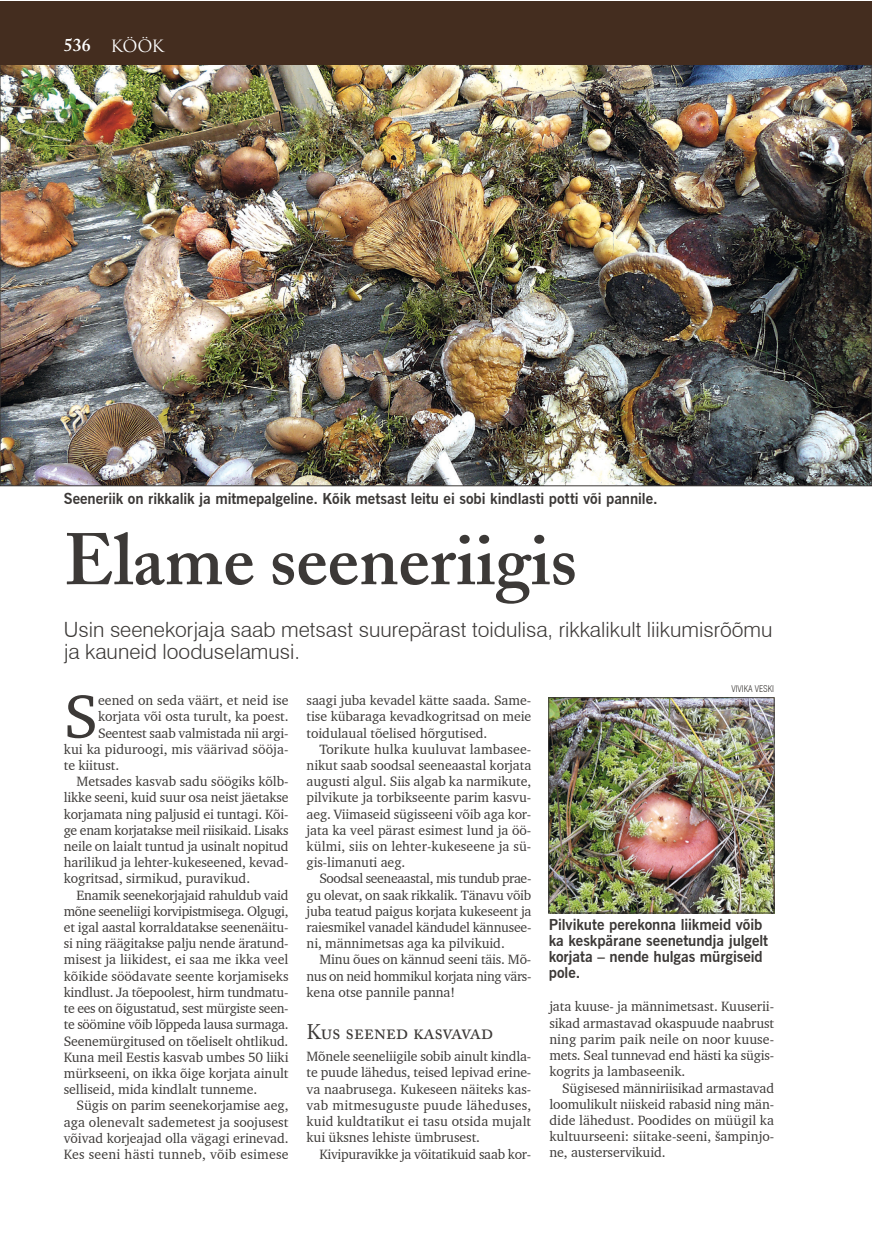
<style>
.page{position:relative;width:872px;height:1234px;background:#fff}
.page>*{position:absolute;margin:0;border:0;box-sizing:border-box;transform-origin:0 0}
.t1{font:600 72px "Adobe Caslon";color:#3c3937}
.t2{font:62.1px "Charter BT";color:#3c3937}
.t3{font:300 21px/22.5px "Swiss 721 BT";color:#3c3937}
.t4{font:21px "Adobe Caslon Regular SC";letter-spacing:-.015em;color:#3c3937}
.t5{font:16.5px "Trajan Pro";color:#fff}
.t6{font:700 15px/15.8px "News Gothic BT";color:#3c3937}
.t7{font:13.8px/16.2px "Charter BT";letter-spacing:-.005em;color:#3c3937;text-align:justify}
.t8{font:13.8px "Charter BT";letter-spacing:-.025em;color:#3c3937}
.t9{font:13.8px "Charter BT";letter-spacing:-.03em;color:#3c3937}
.t10{font:13.8px "Charter BT";letter-spacing:.015em;color:#3c3937}
.t11{font:300 condensed 9px "Swiss 721 BT";color:#3c3937}
.s1{font-family:"Adobe Caslon";font-weight:600;font-size:18px}
</style>
<div class="page">
<img style="left:2px;top:65px;width:868px;height:419px">
<div style="left:0;top:1px;width:872px;height:64px;background:#442d1f"></div>
<img style="left:550px;top:699px;width:222px;height:212px">
<div style="left:548px;top:697px;width:226px;height:216px;border:1px solid #3c3937"></div>
<p class="t5" style="left:64px;top:35px;width:102px"><span class="s1">536</span> KÖÖK</p>
<p class="t6" style="left:64px;top:490px;width:595px">Seeneriik on rikkalik ja mitmepalgeline. Kõik metsast leitu ei sobi kindlasti potti või pannile.</p>
<h1 class="t1" style="left:64px;top:516px;width:515px">Elame seeneriigis</h1>
<h3 class="t3" style="left:64px;top:617px;width:710px">Usin seenekorjaja saab metsast suurepärast toidulisa, rikkalikult liikumisrõõmu ja kauneid looduselamusi.</h3>
<h2 class="t2" style="left:64px;top:677px;width:36px">S</h2>
<p class="t7" style="left:98px;top:691px;width:192px">eened on seda väärt, et neid ise</p>
<p class="t7" style="left:98px;top:708px;width:192px">korjata või osta turult, ka poest.</p>
<p class="t7" style="left:98px;top:724px;width:192px">Seentest saab valmistada nii argi-</p>
<p class="t7" style="left:64px;top:740px;width:226px">kui ka piduroogi, mis väärivad sööja-</p>
<p class="t7" style="left:64px;top:756px;width:57px">te kiitust.</p>
<p class="t7" style="left:77px;top:772px;width:213px">Metsades kasvab sadu söögiks kõlb-</p>
<p class="t7" style="left:64px;top:789px;width:226px">likke seeni, kuid suur osa neist jäetakse</p>
<p class="t7" style="left:64px;top:805px;width:226px">korjamata ning paljusid ei tuntagi. Kõi-</p>
<p class="t8" style="left:64px;top:821px;width:226px">ge enam korjatakse meil riisikaid. Lisaks</p>
<p class="t7" style="left:64px;top:837px;width:226px">neile on laialt tuntud ja usinalt nopitud</p>
<p class="t7" style="left:64px;top:853px;width:226px">harilikud ja lehter-kukeseened, kevad-</p>
<p class="t7" style="left:64px;top:870px;width:188px">kogritsad, sirmikud, puravikud.</p>
<p class="t7" style="left:77px;top:886px;width:213px">Enamik seenekorjajaid rahuldub vaid</p>
<p class="t9" style="left:64px;top:902px;width:226px">mõne seeneliigi korvipistmisega. Olgugi,</p>
<p class="t7" style="left:64px;top:918px;width:226px">et igal aastal korraldatakse seenenäitu-</p>
<p class="t7" style="left:64px;top:934px;width:226px">si ning räägitakse palju nende äratund-</p>
<p class="t7" style="left:64px;top:951px;width:226px">misest ja liikidest, ei saa me ikka veel</p>
<p class="t7" style="left:64px;top:967px;width:226px">kõikide söödavate seente korjamiseks</p>
<p class="t7" style="left:64px;top:983px;width:226px">kindlust. Ja tõepoolest, hirm tundmatu-</p>
<p class="t8" style="left:64px;top:999px;width:226px">te ees on õigustatud, sest mürgiste seen-</p>
<p class="t8" style="left:64px;top:1015px;width:226px">te söömine võib lõppeda lausa surmaga.</p>
<p class="t7" style="left:64px;top:1032px;width:226px">Seenemürgitused on tõeliselt ohtlikud.</p>
<p class="t7" style="left:64px;top:1048px;width:226px">Kuna meil Eestis kasvab umbes 50 liiki</p>
<p class="t7" style="left:64px;top:1064px;width:226px">mürkseeni, on ikka õige korjata ainult</p>
<p class="t7" style="left:64px;top:1080px;width:195px">selliseid, mida kindlalt tunneme.</p>
<p class="t7" style="left:77px;top:1096px;width:213px">Sügis on parim seenekorjamise aeg,</p>
<p class="t7" style="left:64px;top:1113px;width:226px">aga olenevalt sademetest ja soojusest</p>
<p class="t7" style="left:64px;top:1129px;width:226px">võivad korjeajad olla vägagi erinevad.</p>
<p class="t10" style="left:64px;top:1145px;width:226px">Kes seeni hästi tunneb, võib esimese</p>
<p class="t7" style="left:306px;top:691px;width:226px">saagi juba kevadel kätte saada. Same&shy;tise kübaraga kevadkogritsad on meie toidulaual tõelised hõrgutised.</p>
<p class="t7" style="left:306px;top:740px;width:226px;text-indent:13px">Torikute hulka kuuluvat lambasee&shy;nikut saab soodsal seeneaastal korjata augusti algul. Siis algab ka narmikute, pilvikute ja torbikseente parim kasvu&shy;aeg. Viimaseid sügisseeni võib aga kor&shy;jata ka veel pärast esimest lund ja öö&shy;külmi, siis on lehter-kukeseene ja sü&shy;gis-limanuti aeg.</p>
<p class="t7" style="left:306px;top:870px;width:226px;text-indent:13px">Soodsal seeneaastal, mis tundub prae&shy;gu olevat, on saak rikkalik. Tänavu võib juba teatud paigus korjata kukeseent ja raiesmikel vanadel kändudel kännusee&shy;ni, männimetsas aga ka pilvikuid.</p>
<p class="t7" style="left:306px;top:951px;width:226px;text-indent:13px">Minu õues on kännud seeni täis. Mõ&shy;nus on neid hommikul korjata ning värs&shy;kena otse pannile panna!</p>
<h3 class="t4" style="left:306px;top:1018px;width:188px">Kus seened kasvavad</h3>
<p class="t7" style="left:306px;top:1047px;width:226px">Mõnele seeneliigile sobib ainult kindla&shy;te puude lähedus, teised lepivad erine&shy;va naabrusega. Kukeseen näiteks kas&shy;vab mitmesuguste puude läheduses, kuid kuldtatikut ei tasu otsida mujalt kui üksnes lehiste ümbrusest.</p>
<p class="t7" style="left:319px;top:1145px;width:213px">Kivipuravikke ja võitatikuid saab kor-</p>
<p class="t11" style="left:731px;top:682px;width:44px">VIVIKA VESKI</p>
<p class="t6" style="left:549px;top:916px;width:221px">Pilvikute perekonna liikmeid võib ka keskpärane seenetundja julgelt korjata – nende hulgas mürgiseid pole.</p>
<p class="t7" style="left:549px;top:998px;width:226px">jata kuuse- ja männimetsast. Kuuserii&shy;sikad armastavad okaspuude naabrust ning parim paik neile on noor kuuse&shy;mets. Seal tunnevad end hästi ka sügis&shy;kogrits ja lambaseenik.</p>
<p class="t7" style="left:549px;top:1079px;width:226px;text-indent:13px">Sügisesed männiriisikad armastavad loomulikult niiskeid rabasid ning män&shy;dide lähedust. Poodides on müügil ka kultuurseeni: siitake-seeni, šampinjo&shy;ne, austerservikuid.</p>
</div>
